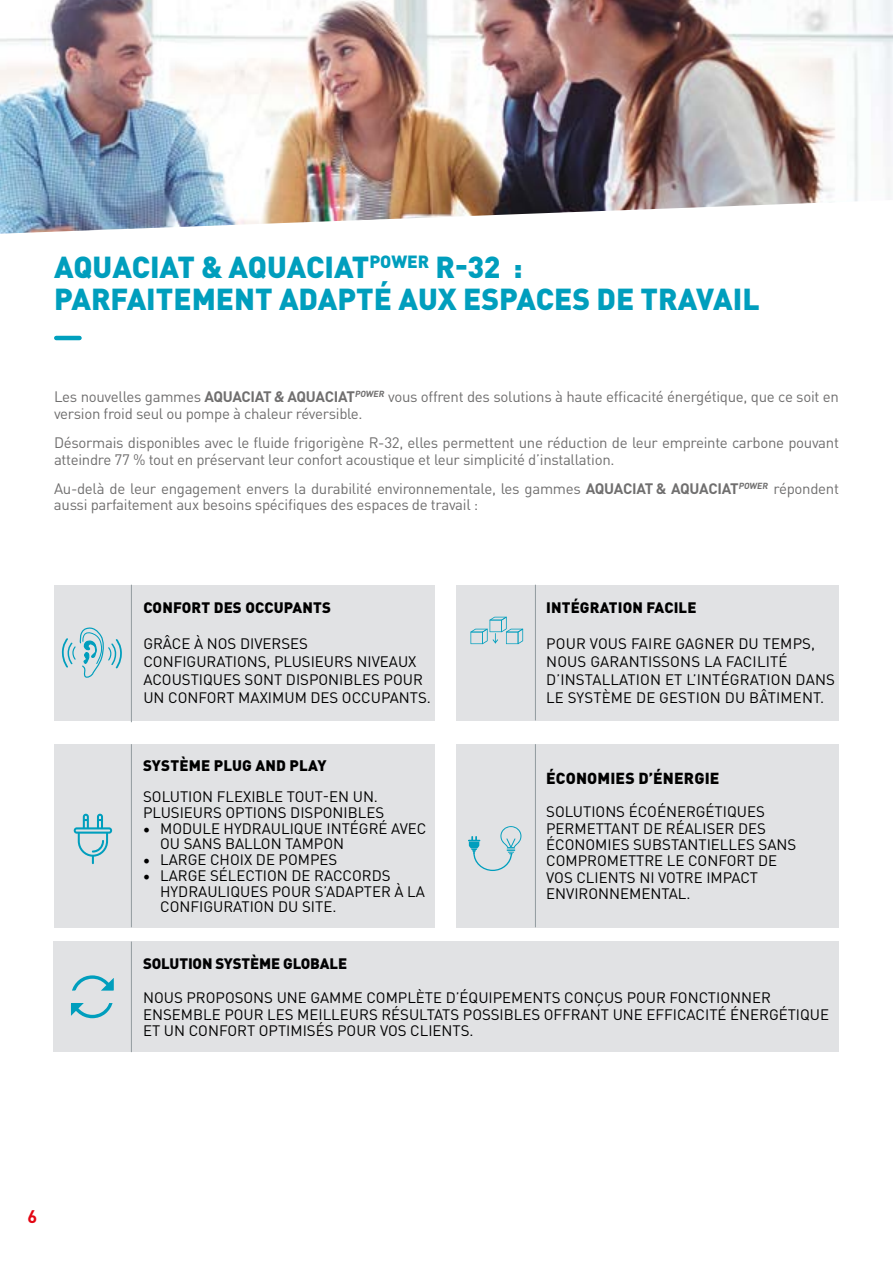
<style>
.page{position:relative;width:893px;height:1263px;background:#fff}
.page>*{position:absolute;margin:0;border:0;box-sizing:border-box;transform-origin:0 0}
.t1{font:900 30px/31.5px "DIN Pro";color:#009ebd}
.t2{font:700 18px "DIN Pro";color:#e30613}
.t3{font:900 15.75px "DIN Pro";letter-spacing:.01em;color:#000}
.t4{font:900 15.15px "DIN Pro";letter-spacing:.01em;color:#000}
.t5{font:15px/16.5px "DIN Pro";color:#000}
.t6{font:15px/16.5px "DIN Pro";letter-spacing:-.02em;color:#706f6f}
.t7{font:900 15px "DIN Pro";letter-spacing:.01em;color:#000}
.t8{font:900 15px "DIN Pro";letter-spacing:-.01em;color:#020203}
.s1{font-weight:700}
.s2{font-family:"Minion Pro";font-size:18px}
</style>
<div class="page">
<img style="left:0;top:0;width:893px;height:234px">
<hr style="left:56px;top:336px;width:24px;height:4px;background:#00a0be">
<div style="left:457px;top:585px;width:382px;height:135px;background:#e1e2e4"></div>
<hr style="left:535px;top:585px;width:1px;height:135px;background:#929b9f">
<div style="left:54px;top:941px;width:785px;height:111px;background:#e1e2e4"></div>
<hr style="left:131px;top:941px;width:1px;height:111px;background:#929b9f">
<div style="left:54px;top:585px;width:380px;height:135px;background:#e1e2e4"></div>
<hr style="left:131px;top:585px;width:1px;height:137px;background:#929b9f">
<svg style="left:62px;top:627px;width:59px;height:51px;background:#bad6dd"></svg>
<svg style="left:63px;top:963px;width:58px;height:62px;background:#c5d9df"></svg>
<svg style="left:470px;top:617px;width:53px;height:27px"></svg>
<div style="left:54px;top:744px;width:380px;height:183px;background:#e1e2e4"></div>
<svg style="left:74px;top:814px;width:38px;height:50px;background:#abd1da"></svg>
<hr style="left:131px;top:744px;width:1px;height:183px;background:#929b9f">
<div style="left:457px;top:744px;width:382px;height:183px;background:#e1e2e4"></div>
<hr style="left:535px;top:744px;width:1px;height:183px;background:#929b9f">
<svg style="left:468px;top:826px;width:53px;height:45px;background:#c5d9df"></svg>
<h1 class="t1" style="left:54px;top:250px;width:707px">AQUACIAT &amp; AQUACIAT<sup>POWER</sup> R-32 :<br>PARFAITEMENT ADAPTÉ AUX ESPACES DE TRAVAIL</h1>
<p class="t6" style="left:54px;top:388px;width:786px">Les nouvelles gammes <span class="s1">AQUACIAT&amp; AQUACIAT</span><sup>POWER</sup> vous offrent des solutions à haute efficacité énergétique, que ce soit en version froid seul ou pompe à chaleur réversible.</p>
<p class="t6" style="left:54px;top:434px;width:786px">Désormais disponibles avec le fluide frigorigène R-32, elles permettent une réduction de leur empreinte carbone pouvant atteindre 77 % tout en préservant leur confort acoustique et leur simplicité d’installation.</p>
<p class="t6" style="left:54px;top:479px;width:786px">Au-delà de leur engagement envers la durabilité environnementale, les gammes <span class="s1">AQUACIAT &amp; AQUACIAT</span><sup>POWER</sup> répondent aussi parfaitement aux besoins spécifiques des espaces de travail :</p>
<p class="t7" style="left:143px;top:598px;width:189px">CONFORT DES OCCUPANTS</p>
<p class="t5" style="left:143px;top:634px;width:289px;line-height:18px">GRÂCE À NOS DIVERSES<br>CONFIGURATIONS, PLUSIEURS NIVEAUX<br>ACOUSTIQUES SONT DISPONIBLES POUR<br>UN CONFORT MAXIMUM DES OCCUPANTS.</p>
<p class="t4" style="left:143px;top:755px;width:185px">SYSTÈME PLUG AND PLAY</p>
<p class="t5" style="left:143px;top:788px;width:243px;line-height:15.8px">SOLUTION FLEXIBLE TOUT-EN UN.<br>PLUSIEURS OPTIONS DISPONIBLES</p>
<p class="t5" style="left:160px;top:820px;width:268px;line-height:15.8px;text-indent:-17px"><span class="s2">•</span> MODULE HYDRAULIQUE INTÉGRÉ AVEC<br>OU SANS BALLON TAMPON</p>
<p class="t5" style="left:143px;top:851px;width:196px"><span class="s2">•</span> LARGE CHOIX DE POMPES</p>
<p class="t5" style="left:160px;top:867px;width:266px;line-height:15.8px;text-indent:-17px"><span class="s2">•</span> LARGE SÉLECTION DE RACCORDS<br>HYDRAULIQUES POUR S’ADAPTER À LA<br>CONFIGURATION DU SITE.</p>
<p class="t7" style="left:546px;top:598px;width:152px">INTÉGRATION FACILE</p>
<p class="t5" style="left:546px;top:634px;width:290px;line-height:18px">POUR VOUS FAIRE GAGNER DU TEMPS, NOUS GARANTISSONS LA FACILITÉ D’INSTALLATION ET L’INTÉGRATION DANS LE SYSTÈME DE GESTION DU BÂTIMENT.</p>
<p class="t3" style="left:546px;top:768px;width:175px">ÉCONOMIES D’ÉNERGIE</p>
<p class="t5" style="left:546px;top:803px;width:252px">SOLUTIONS ÉCOÉNERGÉTIQUES<br>PERMETTANT DE RÉALISER DES<br>ÉCONOMIES SUBSTANTIELLES SANS<br>COMPROMETTRE LE CONFORT DE<br>VOS CLIENTS NI VOTRE IMPACT<br>ENVIRONNEMENTAL.</p>
<p class="t8" style="left:143px;top:953px;width:206px">SOLUTION SYSTÈME GLOBALE</p>
<p class="t5" style="left:143px;top:989px;width:688px">NOUS PROPOSONS UNE GAMME COMPLÈTE D’ÉQUIPEMENTS CONÇUS POUR FONCTIONNER<br>ENSEMBLE POUR LES MEILLEURS RÉSULTATS POSSIBLES OFFRANT UNE EFFICACITÉ ÉNERGÉTIQUE<br>ET UN CONFORT OPTIMISÉS POUR VOS CLIENTS.</p>
<p class="t2" style="left:27px;top:1204px;width:11px">6</p>
</div>
